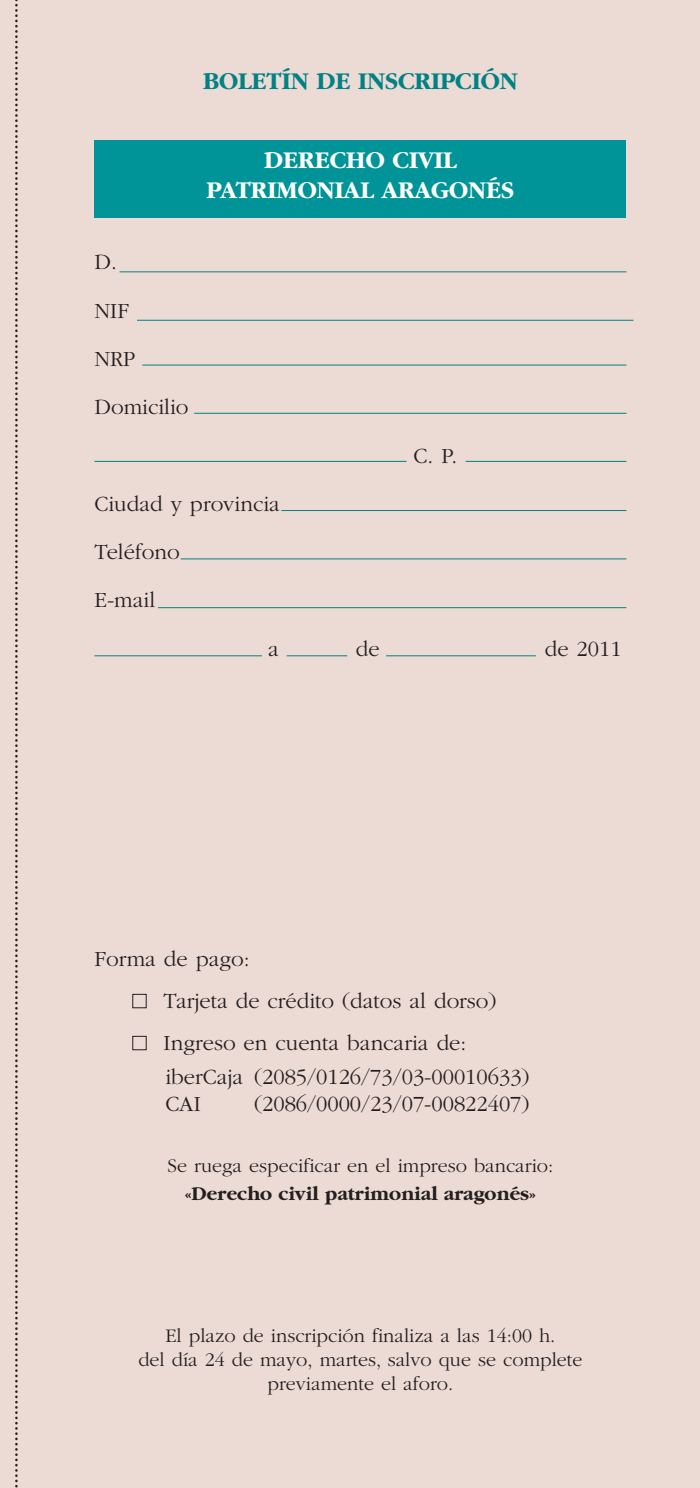
<style>
.page{position:relative;width:700px;height:1488px;background:#fff}
.page>*{position:absolute;margin:0;border:0;box-sizing:border-box;transform-origin:0 0}
.t1{font:700 25px/30px "Garamond";color:#fff;text-align:center}
.t2{font:700 25px "Garamond";color:#008285}
.t3{font:300 22.5px/48.2px "Garamond";color:#231f20}
.t4{font:300 20px/24px "Garamond";color:#231f20;text-align:center}
.t5{font:700 20px "Garamond";color:#231f20}
</style>
<div class="page">
<div style="left:0;top:0;width:699px;height:1487px;background:#ecdad4"></div>
<svg style="left:15px;top:0;width:3px;height:1488px"></svg>
<div style="left:94px;top:140px;width:532px;height:78px;background:#009499"></div>
<svg style="left:132px;top:993px;width:15px;height:57px"></svg>
<hr style="left:119px;top:271px;width:507px;height:1px;background:#008285">
<hr style="left:142px;top:365px;width:484px;height:1px;background:#008285">
<hr style="left:194px;top:413px;width:432px;height:1px;background:#008285">
<hr style="left:94px;top:461px;width:312px;height:1px;background:#008285">
<hr style="left:465px;top:461px;width:161px;height:1px;background:#008285">
<hr style="left:281px;top:510px;width:345px;height:1px;background:#008285">
<hr style="left:180px;top:558px;width:446px;height:1px;background:#008285">
<hr style="left:137px;top:320px;width:496px;height:1px;background:#008285">
<hr style="left:158px;top:607px;width:468px;height:1px;background:#008285">
<hr style="left:94px;top:655px;width:168px;height:1px;background:#008285">
<hr style="left:286px;top:655px;width:61px;height:1px;background:#008285">
<hr style="left:386px;top:655px;width:149px;height:1px;background:#008285">
<p class="t2" style="left:203px;top:71px;width:316px">BOLETÍN DE INSCRIPCIÓN</p>
<p class="t1" style="left:206px;top:147px;width:309px">DERECHO CIVIL<br>PATRIMONIAL ARAGONÉS</p>
<p class="t3" style="left:94px;top:240px;width:96px">D.<br>NIF<br>NRP<br>Domicilio</p>
<p class="t3" style="left:413px;top:433px;width:45px">C. P.</p>
<p class="t3" style="left:94px;top:481px;width:187px">Ciudad y provincia</p>
<p class="t3" style="left:94px;top:529px;width:87px">Teléfono</p>
<p class="t3" style="left:94px;top:578px;width:62px">E-mail</p>
<p class="t3" style="left:268px;top:626px;width:12px">a</p>
<p class="t3" style="left:356px;top:626px;width:25px">de</p>
<p class="t3" style="left:544px;top:626px;width:78px">de 2011</p>
<p class="t3" style="left:163px;top:940px;width:334px;line-height:42px;text-indent:-69px">Forma de pago:<br>Tarjeta de crédito (datos al dorso)<br>Ingreso en cuenta bancaria de:</p>
<p class="t3" style="left:165px;top:1065px;width:366px;line-height:27px">iberCaja (2085/0126/73/03-00010633)<br>CAI</p>
<p class="t3" style="left:254px;top:1081px;width:277px">(2086/0000/23/07-00822407)</p>
<p class="t4" style="left:167px;top:1155px;width:387px">Se ruega especificar en el impreso bancario:</p>
<p class="t5" style="left:185px;top:1185px;width:353px">«Derecho civil patrimonial aragonés»</p>
<p class="t4" style="left:138px;top:1324px;width:445px">El plazo de inscripción finaliza a las 14:00 h.<br>del día 24 de mayo, martes, salvo que se complete previamente el aforo.</p>
</div>
